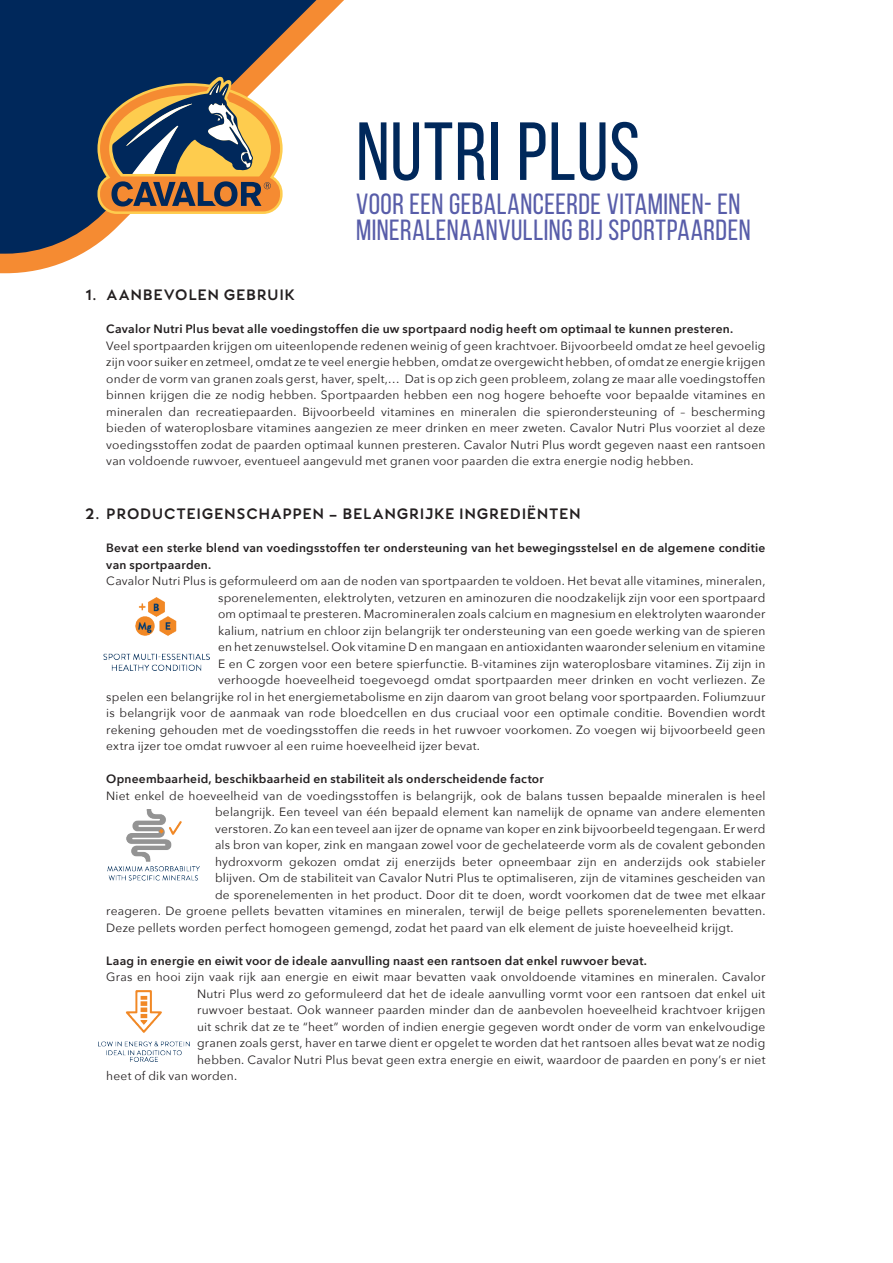
<style>
.page{position:relative;width:893px;height:1263px;background:#fff}
.page>*{position:absolute;margin:0;border:0;box-sizing:border-box;transform-origin:0 0}
.t1{font:82.2px "Bebas Neue";letter-spacing:.01em;color:#00285b}
.t2{font:29.25px/25.5px "Bebas Neue";letter-spacing:.015em;color:#585da9}
.t3{font:15px "Buket Retro Basic";letter-spacing:.025em;color:#231f20}
.t4{font:12px/16.5px "Avenir Next";letter-spacing:.015em;color:#231f20;text-align:justify}
.t5{font:600 12px/16.5px "Avenir Next";letter-spacing:.02em;color:#231f20}
</style>
<div class="page">
<svg style="left:0;top:0;width:344px;height:273px;fill:#00285b"></svg>
<svg style="left:97px;top:76px;width:186px;height:138px;background:#957d5d"></svg>
<img style="left:103px;top:598px;width:107px;height:73px">
<img style="left:107px;top:809px;width:93px;height:72px">
<img style="left:98px;top:990px;width:92px;height:71px">
<p class="t1" style="left:356px;top:107px;width:285px">NUTRI PLUS</p>
<p class="t2" style="left:356px;top:191px;width:396px">VOOR EEN GEBALANCEERDE VITAMINEN- EN<br>MINERALENAANVULLING BIJ SPORTPAARDEN</p>
<p class="t3" style="left:85px;top:285px;width:212px">1. AANBEVOLEN GEBRUIK</p>
<p class="t5" style="left:106px;top:321px;width:628px">Cavalor Nutri Plus bevat alle voedingstoffen die uw sportpaard nodig heeft om optimaal te kunnen presteren.</p>
<p class="t4" style="left:106px;top:337px;width:661px">Veel sportpaarden krijgen om uiteenlopende redenen weinig of geen krachtvoer. Bijvoorbeeld omdat ze heel gevoelig zijn voor suiker en zetmeel, omdat ze te veel energie hebben, omdat ze overgewicht hebben, of omdat ze energie krijgen onder de vorm van granen zoals gerst, haver, spelt,… Dat is op zich geen probleem, zolang ze maar alle voedingstoffen binnen krijgen die ze nodig hebben. Sportpaarden hebben een nog hogere behoefte voor bepaalde vitamines en mineralen dan recreatiepaarden. Bijvoorbeeld vitamines en mineralen die spierondersteuning of – bescherming bieden of wateroplosbare vitamines aangezien ze meer drinken en meer zweten. Cavalor Nutri Plus voorziet al deze voedingsstoffen zodat de paarden optimaal kunnen presteren. Cavalor Nutri Plus wordt gegeven naast een rantsoen van voldoende ruwvoer, eventueel aangevuld met granen voor paarden die extra energie nodig hebben.</p>
<p class="t3" style="left:85px;top:504px;width:497px">2. PRODUCTEIGENSCHAPPEN – BELANGRIJKE INGREDIËNTEN</p>
<p class="t5" style="left:106px;top:540px;width:661px">Bevat een sterke blend van voedingsstoffen ter ondersteuning van het bewegingsstelsel en de algemene conditie van sportpaarden.</p>
<p class="t4" style="left:106px;top:572px;width:661px">Cavalor Nutri Plus is geformuleerd om aan de noden van sportpaarden te voldoen. Het bevat alle vitamines, mineralen,</p>
<p class="t4" style="left:218px;top:589px;width:549px">sporenelementen, elektrolyten, vetzuren en aminozuren die noodzakelijk zijn voor een sportpaard</p>
<p class="t4" style="left:218px;top:605px;width:549px">om optimaal te presteren. Macromineralen zoals calcium en magnesium en elektrolyten waaronder</p>
<p class="t4" style="left:218px;top:622px;width:549px">kalium, natrium en chloor zijn belangrijk ter ondersteuning van een goede werking van de spieren</p>
<p class="t4" style="left:218px;top:638px;width:549px">en het zenuwstelsel. Ook vitamine D en mangaan en antioxidanten waaronder selenium en vitamine</p>
<p class="t4" style="left:218px;top:655px;width:549px">E en C zorgen voor een betere spierfunctie. B-vitamines zijn wateroplosbare vitamines. Zij zijn in</p>
<p class="t4" style="left:218px;top:671px;width:549px">verhoogde hoeveelheid toegevoegd omdat sportpaarden meer drinken en vocht verliezen. Ze</p>
<p class="t4" style="left:106px;top:688px;width:660px">spelen een belangrijke rol in het energiemetabolisme en zijn daarom van groot belang voor sportpaarden. Foliumzuur</p>
<p class="t4" style="left:106px;top:704px;width:661px">is belangrijk voor de aanmaak van rode bloedcellen en dus cruciaal voor een optimale conditie. Bovendien wordt</p>
<p class="t4" style="left:106px;top:721px;width:661px">rekening gehouden met de voedingsstoffen die reeds in het ruwvoer voorkomen. Zo voegen wij bijvoorbeeld geen</p>
<p class="t4" style="left:106px;top:737px;width:375px">extra ijzer toe omdat ruwvoer al een ruime hoeveelheid ijzer bevat.</p>
<p class="t5" style="left:106px;top:771px;width:439px">Opneembaarheid, beschikbaarheid en stabiliteit als onderscheidende factor</p>
<p class="t4" style="left:106px;top:787px;width:661px">Niet enkel de hoeveelheid van de voedingsstoffen is belangrijk, ook de balans tussen bepaalde mineralen is heel</p>
<p class="t4" style="left:215px;top:803px;width:552px">belangrijk. Een teveel van één bepaald element kan namelijk de opname van andere elementen</p>
<p class="t4" style="left:215px;top:820px;width:552px">verstoren. Zo kan een teveel aan ijzer de opname van koper en zink bijvoorbeeld tegengaan. Er werd</p>
<p class="t4" style="left:215px;top:836px;width:552px">als bron van koper, zink en mangaan zowel voor de gechelateerde vorm als de covalent gebonden</p>
<p class="t4" style="left:215px;top:853px;width:552px">hydroxvorm gekozen omdat zij enerzijds beter opneembaar zijn en anderzijds ook stabieler</p>
<p class="t4" style="left:215px;top:869px;width:552px">blijven. Om de stabiliteit van Cavalor Nutri Plus te optimaliseren, zijn de vitamines gescheiden van</p>
<p class="t4" style="left:215px;top:886px;width:552px">de sporenelementen in het product. Door dit te doen, wordt voorkomen dat de twee met elkaar</p>
<p class="t4" style="left:106px;top:902px;width:661px">reageren. De groene pellets bevatten vitamines en mineralen, terwijl de beige pellets sporenelementen bevatten.</p>
<p class="t4" style="left:106px;top:919px;width:629px">Deze pellets worden perfect homogeen gemengd, zodat het paard van elk element de juiste hoeveelheid krijgt.</p>
<p class="t5" style="left:106px;top:952px;width:542px">Laag in energie en eiwit voor de ideale aanvulling naast een rantsoen dat enkel ruwvoer bevat.</p>
<p class="t4" style="left:106px;top:968px;width:661px">Gras en hooi zijn vaak rijk aan energie en eiwit maar bevatten vaak onvoldoende vitamines en mineralen. Cavalor</p>
<p class="t4" style="left:197px;top:985px;width:570px">Nutri Plus werd zo geformuleerd dat het de ideale aanvulling vormt voor een rantsoen dat enkel uit</p>
<p class="t4" style="left:197px;top:1001px;width:570px">ruwvoer bestaat. Ook wanneer paarden minder dan de aanbevolen hoeveelheid krachtvoer krijgen</p>
<p class="t4" style="left:197px;top:1018px;width:570px">uit schrik dat ze te “heet” worden of indien energie gegeven wordt onder de vorm van enkelvoudige</p>
<p class="t4" style="left:197px;top:1034px;width:570px">granen zoals gerst, haver en tarwe dient er opgelet te worden dat het rantsoen alles bevat wat ze nodig</p>
<p class="t4" style="left:197px;top:1051px;width:570px">hebben. Cavalor Nutri Plus bevat geen extra energie en eiwit, waardoor de paarden en pony’s er niet</p>
<p class="t4" style="left:106px;top:1067px;width:132px">heet of dik van worden.</p>
</div>
